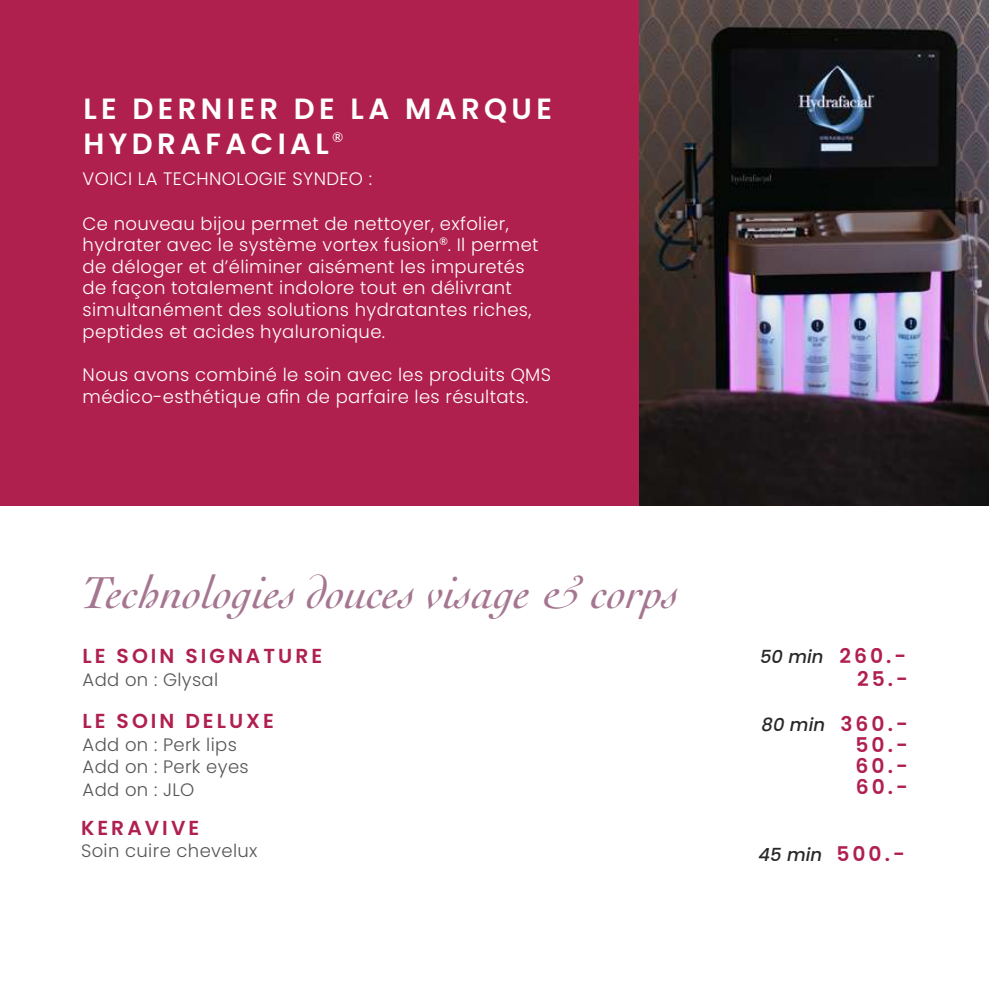
<style>
.page{position:relative;width:989px;height:989px;background:#fff}
.page>*{position:absolute;margin:0;border:0;box-sizing:border-box;transform-origin:0 0}
.t1{font:italic 47.25px "Cochin";color:#a57690}
.t2{font:600 29.25px/35.1px "Poppins";letter-spacing:.15em;color:#fff}
.t3{font:600 20.25px/21.4px "Poppins";letter-spacing:.15em;color:#b0204f}
.t4{font:300 18px/21.6px "Poppins";letter-spacing:.02em;color:#fff}
.t5{font:300 18px/22.5px "Poppins";letter-spacing:.02em;color:#575556}
.t6{font:italic 500 18px "Poppins";color:#282828}
.t7{font:13.28px "Lato";color:#fff}
.s1{font-weight:600;font-style:normal;font-size:20.25px;color:#b0204f}
</style>
<div class="page">
<div style="left:0;top:0;width:762px;height:505px;background:#b0204f"></div>
<img style="left:639px;top:0;width:350px;height:505px">
<h2 class="t2" style="left:83px;top:92px;width:470px">LE DERNIER DE LA MARQUE<br>HYDRAFACIAL</h2>
<p class="t4" style="left:83px;top:168px;width:291px">VOICI LA TECHNOLOGIE SYNDEO :</p>
<p class="t7" style="left:332px;top:129px;width:12px">®</p>
<p class="t4" style="left:83px;top:213px;width:457px">Ce nouveau bijou permet de nettoyer, exfolier, hydrater avec le système vortex fusion<sup>®</sup>. Il permet de déloger et d’éliminer aisément les impuretés de façon totalement indolore tout en délivrant simultanément des solutions hydratantes riches, peptides et acides hyaluronique.</p>
<p class="t4" style="left:83px;top:364px;width:470px">Nous avons combiné le soin avec les produits QMS médico-esthétique afin de parfaire les résultats.</p>
<h1 class="t1" style="left:81px;top:566px;width:600px">Technologies douces visage &amp; corps</h1>
<p class="t3" style="left:83px;top:645px;width:241px">LE SOIN SIGNATURE</p>
<p class="t5" style="left:83px;top:668px;width:137px">Add on : Glysal</p>
<p class="t3" style="left:83px;top:710px;width:193px">LE SOIN DELUXE</p>
<p class="t5" style="left:83px;top:733px;width:168px">Add on : Perk lips<br>Add on : Perk eyes<br>Add on : JLO</p>
<p class="t6" style="left:760px;top:646px;width:148px">50 min <span class="s1">260.-</span></p>
<p class="t3" style="left:857px;top:668px;width:52px">25.-</p>
<p class="t6" style="left:761px;top:713px;width:148px">80 min <span class="s1">360.-</span></p>
<p class="t3" style="left:855px;top:734px;width:54px">50.-<br>60.-</p>
<p class="t3" style="left:855px;top:776px;width:54px">60.-</p>
<p class="t3" style="left:81px;top:817px;width:120px">KERAVIVE</p>
<p class="t5" style="left:81px;top:839px;width:178px">Soin cuire chevelux</p>
<p class="t6" style="left:758px;top:844px;width:148px">45 min <span class="s1">500.-</span></p>
</div>
